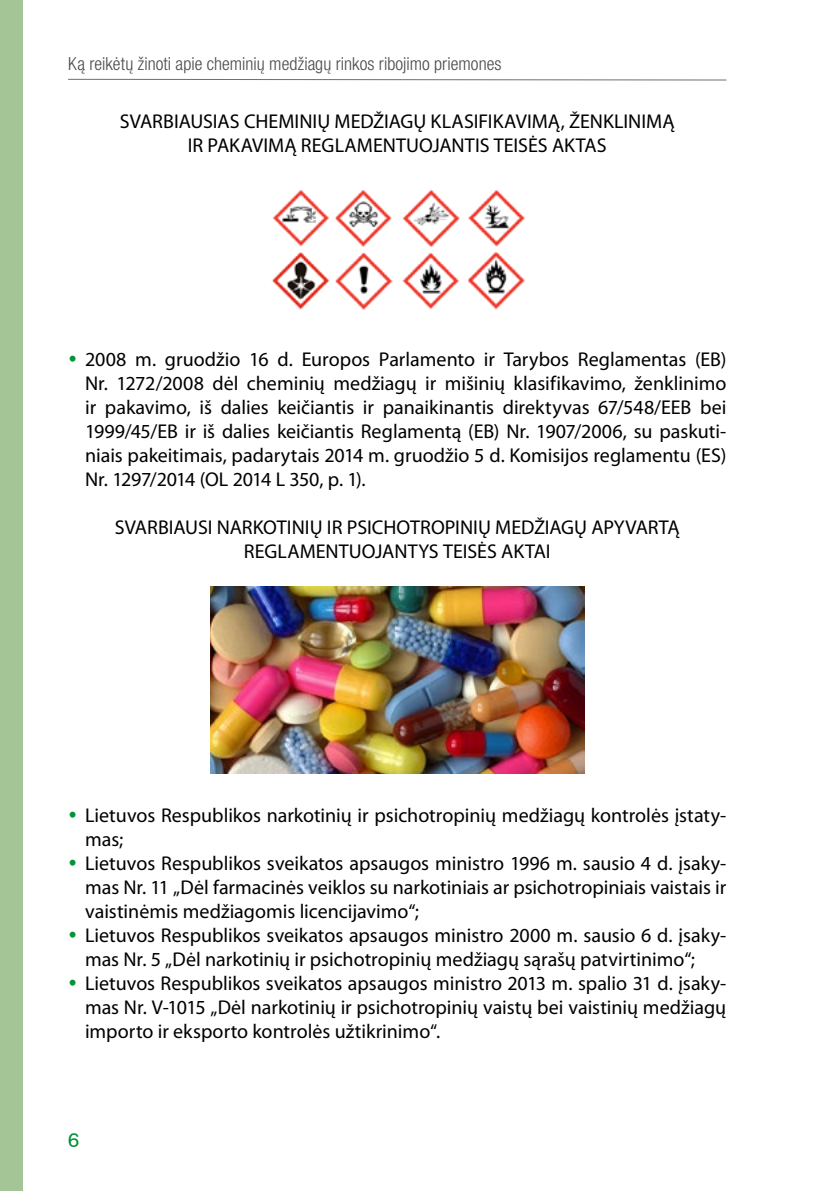
<style>
.page{position:relative;width:840px;height:1191px;background:#fff}
.page>*{position:absolute;margin:0;border:0;box-sizing:border-box;transform-origin:0 0}
.t1{font:20px/24px "Myriad Pro";color:#000;text-align:center}
.t2{font:20px "Helvetica LT";color:#00933a}
.t3{font:300 condensed 18px "Helvetica Neue LT Pro";letter-spacing:.005em;color:#4a4a49}
</style>
<div class="page">
<svg style="left:68px;top:78px;width:659px;height:3px"></svg>
<div style="left:0;top:0;width:23px;height:1191px;background:#a4c596"></div>
<img style="left:271px;top:189px;width:254px;height:121px">
<img style="left:210px;top:586px;width:374px;height:187px">
<p class="t3" style="left:68px;top:54px;width:434px">Ką reikėtų žinoti apie cheminių medžiagų rinkos ribojimo priemones</p>
<p class="t1" style="left:120px;top:110px;width:556px">SVARBIAUSIAS CHEMINIŲ MEDŽIAGŲ KLASIFIKAVIMĄ, ŽENKLINIMĄ<br>IR PAKAVIMĄ REGLAMENTUOJANTIS TEISĖS AKTAS</p>
<p class="t1" style="left:85px;top:348px;width:642px;text-align:justify">2008 m. gruodžio 16 d. Europos Parlamento ir Tarybos Reglamentas (EB)<br>Nr. 1272/2008 dėl cheminių medžiagų ir mišinių klasifikavimo, ženklinimo ir pakavimo, iš dalies keičiantis ir panaikinantis direktyvas 67/548/EEB bei 1999/45/EB ir iš dalies keičiantis Reglamentą (EB) Nr. 1907/2006, su paskuti&shy;niais pakeitimais, padarytais 2014 m. gruodžio 5 d. Komisijos reglamentu (ES)<br>Nr. 1297/2014 (OL 2014 L 350, p. 1).</p>
<p class="t1" style="left:115px;top:516px;width:566px">SVARBIAUSI NARKOTINIŲ IR PSICHOTROPINIŲ MEDŽIAGŲ APYVARTĄ<br>REGLAMENTUOJANTYS TEISĖS AKTAI</p>
<p class="t1" style="left:85px;top:803px;width:642px;text-align:left">Lietuvos Respublikos narkotinių ir psichotropinių medžiagų kontrolės įstaty&shy;mas;<br>Lietuvos Respublikos sveikatos apsaugos ministro 1996 m. sausio 4 d. įsaky&shy;mas Nr. 11 „Dėl farmacinės veiklos su narkotiniais ar psichotropiniais vaistais ir vaistinėmis medžiagomis licencijavimo“;<br>Lietuvos Respublikos sveikatos apsaugos ministro 2000 m. sausio 6 d. įsaky&shy;mas Nr. 5 „Dėl narkotinių ir psichotropinių medžiagų sąrašų patvirtinimo“; Lietuvos Respublikos sveikatos apsaugos ministro 2013 m. spalio 31 d. įsaky&shy;mas Nr. V-1015 „Dėl narkotinių ir psichotropinių vaistų bei vaistinių medžiagų importo ir eksporto kontrolės užtikrinimo“.</p>
<p class="t2" style="left:68px;top:1127px;width:12px">6</p>
</div>
